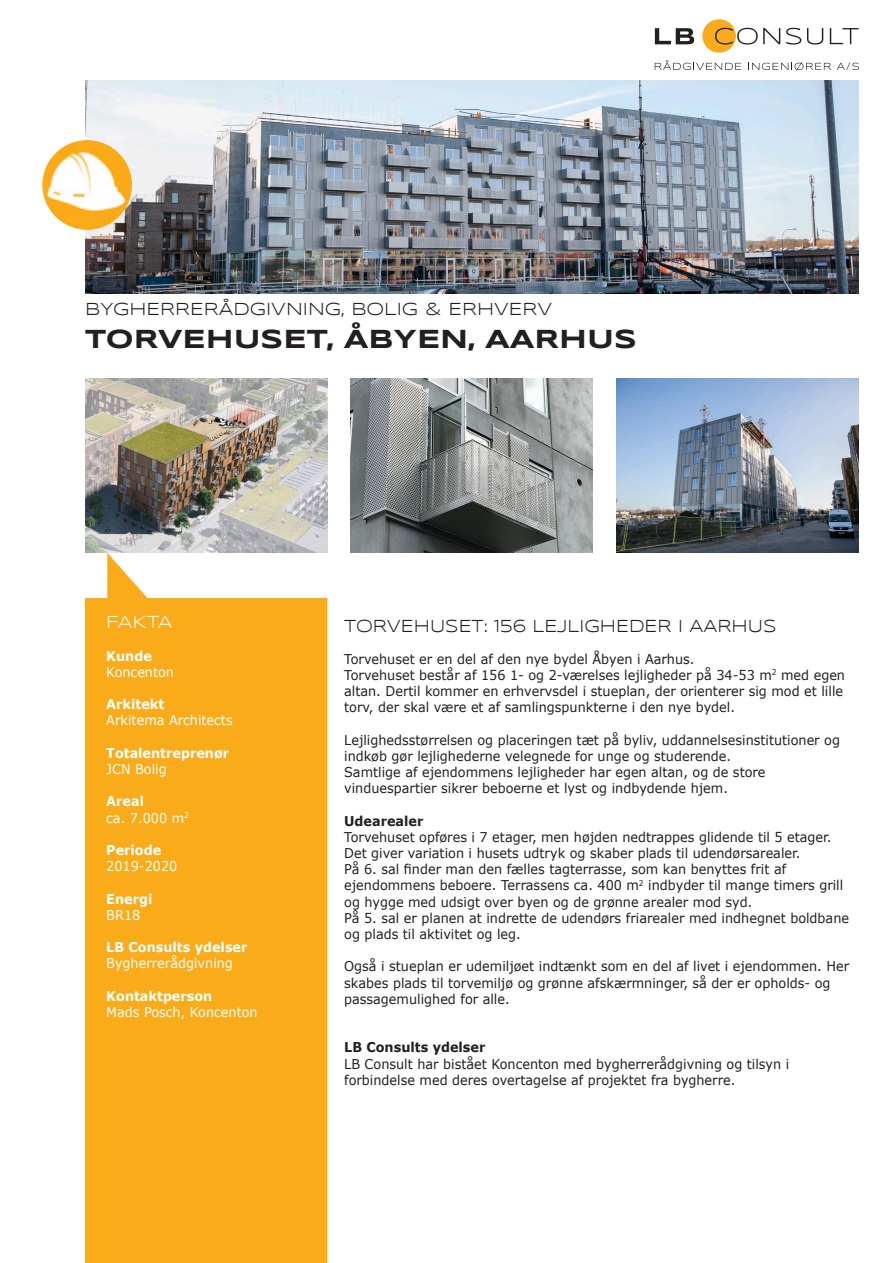
<style>
.page{position:relative;width:893px;height:1263px;background:#fff}
.page>*{position:absolute;margin:0;border:0;box-sizing:border-box;transform-origin:0 0}
.t1{font:700 27px "Syncopate";color:#231f20}
.t2{font:18px "Syncopate";color:#231f20}
.t3{font:18px "Syncopate";color:#231f20;scale:.95 1}
.t4{font:18px "Syncopate";letter-spacing:-.025em;color:#fff}
.t5{font:13.5px/16.2px "Verdana";color:#231f20;scale:.95 1}
.t6{font:13.5px "Verdana";color:#fff;scale:.95 1}
.t7{font:700 13.5px "Verdana";color:#fff;scale:.95 1}
.t8{font:700 13.5px "Verdana";color:#231f20;scale:.95 1}
</style>
<div class="page">
<svg style="left:655px;top:28px;width:39px;height:16px"></svg>
<svg style="left:702px;top:19px;width:78px;height:34px"></svg>
<svg style="left:786px;top:28px;width:15px;height:17px"></svg>
<svg style="left:807px;top:28px;width:16px;height:17px"></svg>
<svg style="left:830px;top:28px;width:29px;height:16px"></svg>
<svg style="left:655px;top:60px;width:86px;height:10px"></svg>
<svg style="left:748px;top:62px;width:83px;height:9px"></svg>
<svg style="left:837px;top:63px;width:22px;height:7px"></svg>
<img style="left:85px;top:378px;width:242px;height:175px">
<div style="left:85px;top:553px;width:242px;height:710px;background:#faab1a"></div>
<img style="left:351px;top:378px;width:242px;height:175px">
<img style="left:617px;top:378px;width:242px;height:175px">
<img style="left:85px;top:81px;width:774px;height:212px">
<img style="left:43px;top:140px;width:89px;height:90px;border-radius:45px">
<p class="t2" style="left:85px;top:299px;width:469px">BYGHERRERÅDGIVNING, BOLIG &amp; ERHVERV</p>
<p class="t1" style="left:85px;top:322px;width:553px">TORVEHUSET, ÅBYEN, AARHUS</p>
<p class="t4" style="left:106px;top:612px;width:68px">FAKTA</p>
<p class="t7" style="left:106px;top:646px;width:50px">Kunde</p>
<p class="t6" style="left:106px;top:662px;width:73px">Koncenton</p>
<p class="t7" style="left:106px;top:695px;width:63px">Arkitekt</p>
<p class="t6" style="left:106px;top:711px;width:135px">Arkitema Architects</p>
<p class="t7" style="left:106px;top:743px;width:131px">Totalentreprenør</p>
<p class="t6" style="left:106px;top:760px;width:65px">JCN Bolig</p>
<p class="t7" style="left:106px;top:792px;width:41px">Areal</p>
<p class="t6" style="left:106px;top:808px;width:88px">ca. 7.000 m<sup>2</sup></p>
<p class="t7" style="left:106px;top:840px;width:59px">Periode</p>
<p class="t6" style="left:106px;top:857px;width:76px">2019-2020</p>
<p class="t7" style="left:106px;top:889px;width:50px">Energi</p>
<p class="t6" style="left:106px;top:905px;width:37px">BR18</p>
<p class="t7" style="left:106px;top:938px;width:150px">LB Consults ydelser</p>
<p class="t6" style="left:106px;top:954px;width:135px">Bygherrerådgivning</p>
<p class="t7" style="left:106px;top:986px;width:113px">Kontaktperson</p>
<p class="t6" style="left:106px;top:1003px;width:161px">Mads Posch, Koncenton</p>
<p class="t3" style="left:344px;top:616px;width:457px">TORVEHUSET: 156 LEJLIGHEDER I AARHUS</p>
<p class="t5" style="left:344px;top:650px;width:370px">Torvehuset er en del af den nye bydel Åbyen i Aarhus.</p>
<p class="t5" style="left:344px;top:667px;width:529px">Torvehuset består af 156 1- og 2-værelses lejligheder på 34-53 m<sup>2</sup> med egen altan. Dertil kommer en erhvervsdel i stueplan, der orienterer sig mod et lille torv, der skal være et af samlingspunkterne i den nye bydel.</p>
<p class="t5" style="left:344px;top:731px;width:523px">Lejlighedsstørrelsen og placeringen tæt på byliv, uddannelsesinstitutioner og indkøb gør lejlighederne velegnede for unge og studerende.</p>
<p class="t5" style="left:344px;top:764px;width:445px">Samtlige af ejendommens lejligheder har egen altan, og de store vinduespartier sikrer beboerne et lyst og indbydende hjem.</p>
<p class="t8" style="left:344px;top:811px;width:85px">Udearealer</p>
<p class="t5" style="left:344px;top:829px;width:514px">Torvehuset opføres i 7 etager, men højden nedtrappes glidende til 5 etager.<br>Det giver variation i husets udtryk og skaber plads til udendørsarealer.</p>
<p class="t5" style="left:344px;top:861px;width:527px">På 6. sal finder man den fælles tagterrasse, som kan benyttes frit af ejendommens beboere. Terrassens ca. 400 m<sup>2</sup> indbyder til mange timers grill og hygge med udsigt over byen og de grønne arealer mod syd.</p>
<p class="t5" style="left:344px;top:910px;width:533px">På 5. sal er planen at indrette de udendørs friarealer med indhegnet boldbane og plads til aktivitet og leg.</p>
<p class="t5" style="left:344px;top:958px;width:533px">Også i stueplan er udemiljøet indtænkt som en del af livet i ejendommen. Her skabes plads til torvemiljø og grønne afskærmninger, så der er opholds- og passagemulighed for alle.</p>
<p class="t8" style="left:344px;top:1038px;width:150px">LB Consults ydelser</p>
<p class="t5" style="left:344px;top:1055px;width:470px">LB Consult har bistået Koncenton med bygherrerådgivning og tilsyn i forbindelse med deres overtagelse af projektet fra bygherre.</p>
</div>
